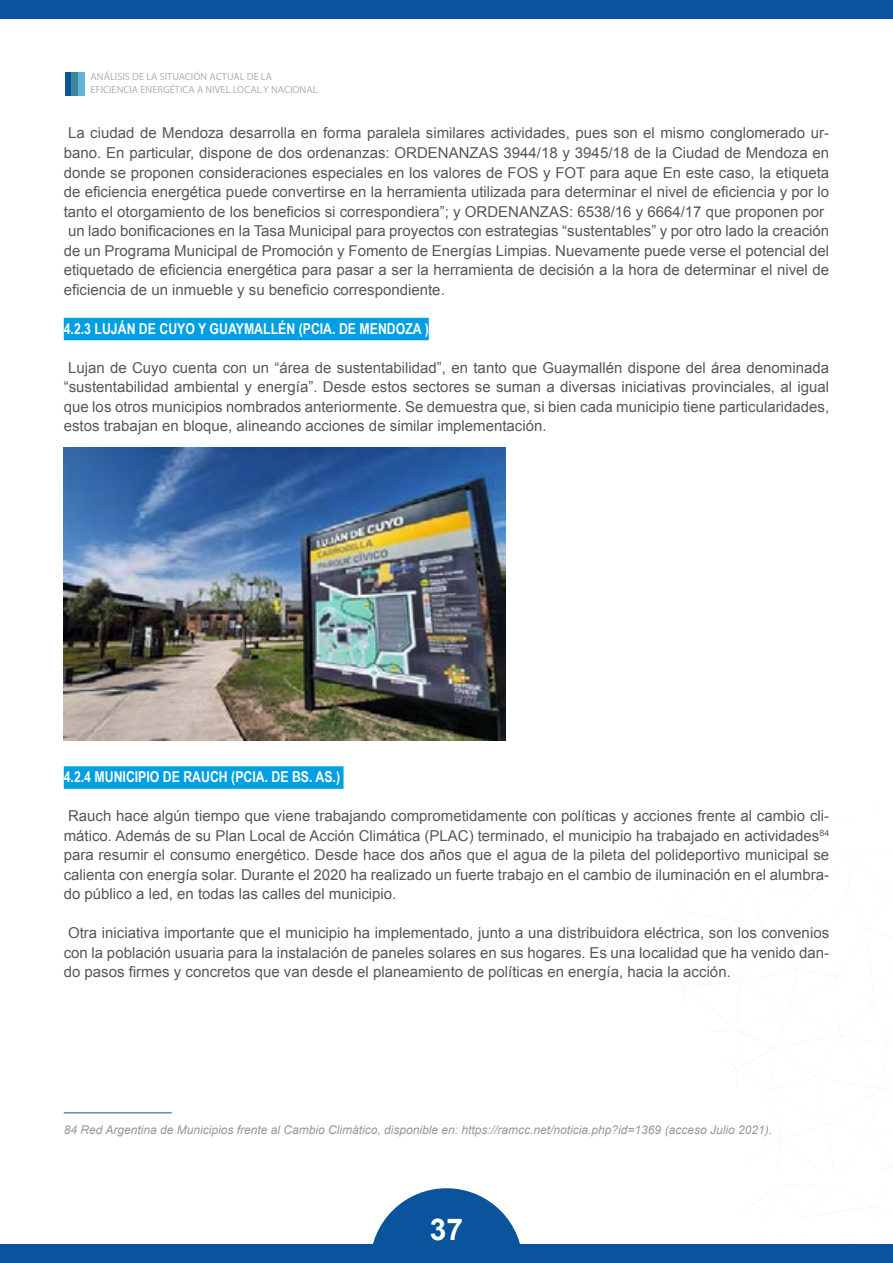
<style>
.page{position:relative;width:893px;height:1263px;background:#fff}
.page>*{position:absolute;margin:0;border:0;box-sizing:border-box;transform-origin:0 0}
.t1{font:700 30px "Arial";color:#fff}
.t2{font:15px/19.5px "Arial";color:#575756;text-align:justify}
.t3{font:700 15px "Arial Narrow";color:#fff}
.t4{font:italic 12px "Arial";color:#9e9592}
.t5{font:10.35px/12.5px "Myriad Pro";color:#878787}
</style>
<div class="page">
<div style="left:0;top:0;width:893px;height:19px;background:#0a549d"></div>
<svg style="left:373px;top:1188px;width:147px;height:56px"></svg>
<div style="left:0;top:1244px;width:893px;height:19px;background:#0a549d"></div>
<div style="left:65px;top:72px;width:6px;height:23px;background:#0a549d"></div>
<div style="left:71px;top:72px;width:7px;height:23px;background:#40869b"></div>
<div style="left:78px;top:72px;width:7px;height:23px;background:#60b4d5"></div>
<div style="left:64px;top:318px;width:365px;height:22px;background:#009fe3"></div>
<div style="left:64px;top:766px;width:280px;height:23px;background:#009fe3"></div>
<hr style="left:64px;top:1112px;width:108px;height:1px;background:#00549e">
<img style="left:64px;top:448px;width:442px;height:292px">
<p class="t5" style="left:91px;top:70px;width:228px">ANÁLISIS DE LA SITUACIÓN ACTUAL DE LA<br>EFICIENCIA ENERGÉTICA A NIVEL LOCAL Y NACIONAL</p>
<p class="t2" style="left:64px;top:124px;width:767px;text-align:left">La ciudad de Mendoza desarrolla en forma paralela similares actividades, pues son el mismo conglomerado ur&shy;bano. En particular, dispone de dos ordenanzas: ORDENANZAS 3944/18 y 3945/18 de la Ciudad de Mendoza en donde se proponen consideraciones especiales en los valores de FOS y FOT para aque En este caso, la etiqueta de eficiencia energética puede convertirse en la herramienta utilizada para determinar el nivel de eficiencia y por lo tanto el otorgamiento de los beneficios si correspondiera”; y ORDENANZAS: 6538/16 y 6664/17 que proponen por un lado bonificaciones en la Tasa Municipal para proyectos con estrategias “sustentables” y por otro lado la creación de un Programa Municipal de Promoción y Fomento de Energías Limpias. Nuevamente puede verse el potencial del etiquetado de eficiencia energética para pasar a ser la herramienta de decisión a la hora de determinar el nivel de eficiencia de un inmueble y su beneficio correspondiente.</p>
<p class="t3" style="left:64px;top:317px;width:366px">4.2.3 LUJÁN DE CUYO Y GUAYMALLÉN (PCIA. DE MENDOZA )</p>
<p class="t2" style="left:64px;top:358px;width:767px">Lujan de Cuyo cuenta con un “área de sustentabilidad”, en tanto que Guaymallén dispone del área denominada “sustentabilidad ambiental y energía”. Desde estos sectores se suman a diversas iniciativas provinciales, al igual que los otros municipios nombrados anteriormente. Se demuestra que, si bien cada municipio tiene particularidades, estos trabajan en bloque, alineando acciones de similar implementación.</p>
<p class="t3" style="left:64px;top:765px;width:278px">4.2.4 MUNICIPIO DE RAUCH (PCIA. DE BS. AS.)</p>
<p class="t2" style="left:64px;top:806px;width:767px">Rauch hace algún tiempo que viene trabajando comprometidamente con políticas y acciones frente al cambio cli&shy;mático. Además de su Plan Local de Acción Climática (PLAC) terminado, el municipio ha trabajado en actividades<sup>84 </sup>para resumir el consumo energético. Desde hace dos años que el agua de la pileta del polideportivo municipal se calienta con energía solar. Durante el 2020 ha realizado un fuerte trabajo en el cambio de iluminación en el alumbra&shy;do público a led, en todas las calles del municipio.</p>
<p class="t2" style="left:64px;top:923px;width:767px">Otra iniciativa importante que el municipio ha implementado, junto a una distribuidora eléctrica, son los convenios con la población usuaria para la instalación de paneles solares en sus hogares. Es una localidad que ha venido dan&shy;do pasos firmes y concretos que van desde el planeamiento de políticas en energía, hacia la acción.</p>
<p class="t4" style="left:64px;top:1122px;width:710px">84 Red Argentina de Municipios frente al Cambio Climático, disponible en: https://ramcc.net/noticia.php?id=1369 (acceso Julio 2021).</p>
<h1 class="t1" style="left:430px;top:1209px;width:35px">37</h1>
</div>
